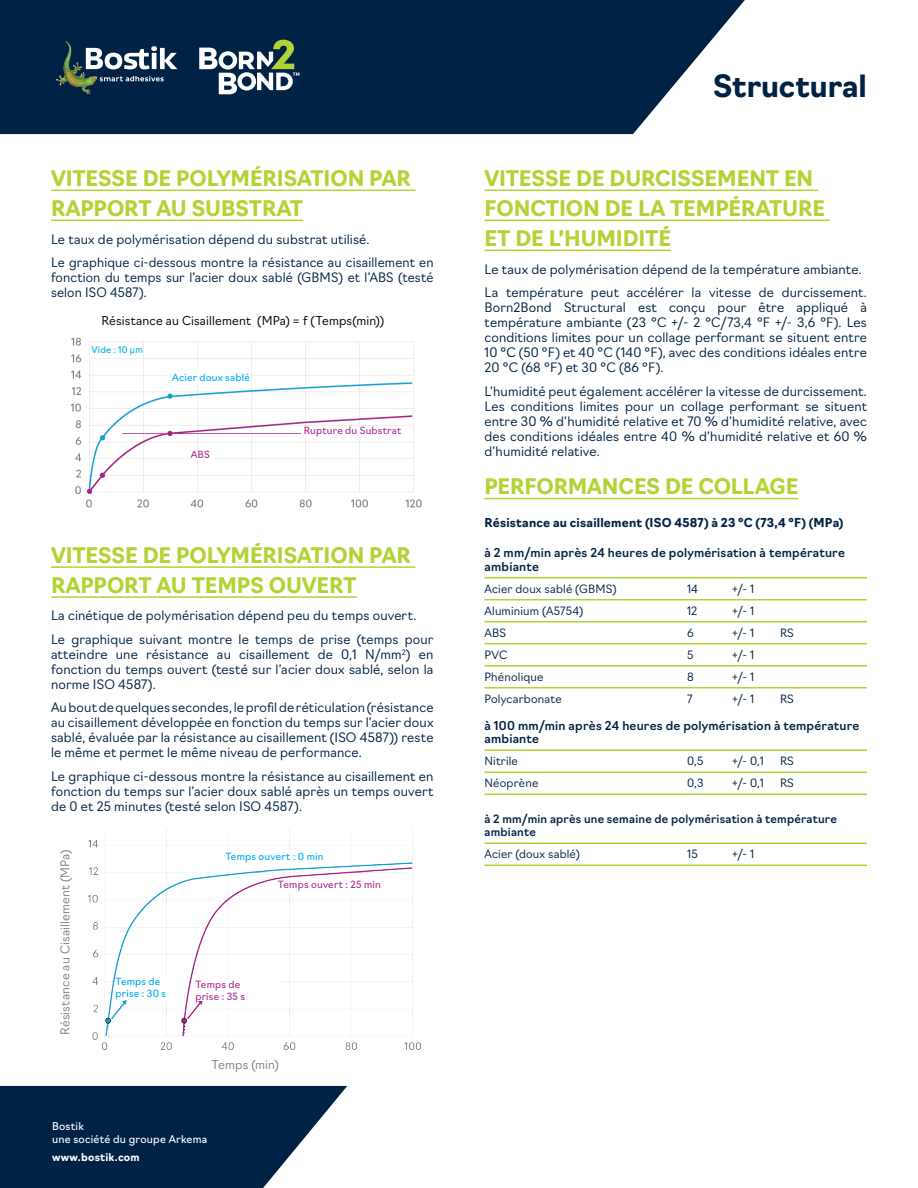
<style>
.page{position:relative;width:918px;height:1188px;background:#fff}
.page>*{position:absolute;margin:0;border:0;box-sizing:border-box;transform-origin:0 0}
.Product_name{font:700 30px "Navigo";color:#002245}
.title1{font:700 21px/30px "Navigo";letter-spacing:-.005em;color:#b3d234}
.table1_text_main{font:700 21px "Navigo";letter-spacing:-.005em;color:#b3d234}
.text_main{font:300 12.75px/15px "Navigo";letter-spacing:.015em;color:#002245;text-align:justify}
.table1_text_main-2{font:500 12px/13.5px "Navigo";letter-spacing:.015em;color:#002245}
.table1_text_main-3{font:700 12px "Navigo";letter-spacing:.02em;color:#002245}
.text_main-2{font:300 12px "Navigo";letter-spacing:.015em;color:#000}
.text_main-3{font:300 12px "Navigo";letter-spacing:.015em;color:#818285}
.table1_text_main-4{font:300 11.25px "Navigo";letter-spacing:.015em;color:#002245}
.table1_text_main-5{font:500 11.25px/13.5px "Navigo";letter-spacing:.02em;color:#002245}
.t1{font:10.5px/13.5px "Navigo";letter-spacing:.02em;color:#fff}
.t2{font:700 10.5px "Navigo";letter-spacing:.02em;color:#fff}
.text_main-4{font:9.75px/12px "Navigo";letter-spacing:.02em;color:#ac3093}
.text_main-5{font:9.75px/12px "Navigo";letter-spacing:.025em;color:#00aeef}
.text_main-6{font:9px "Navigo";letter-spacing:.025em;color:#00aeef}
.s1{font-family:"Arial"}
</style>
<div class="page">
<svg style="left:0;top:0;width:745px;height:134px;background:#153454"></svg>
<svg style="left:0;top:1086px;width:347px;height:102px;background:#1e3c5b"></svg>
<hr style="left:51px;top:190px;width:365px;height:1px;background:#b3d234">
<hr style="left:51px;top:220px;width:252px;height:1px;background:#b3d234">
<hr style="left:51px;top:566px;width:365px;height:2px;background:#b3d234">
<hr style="left:51px;top:596px;width:306px;height:2px;background:#b3d234">
<img style="left:70px;top:337px;width:352px;height:171px">
<img style="left:88px;top:829px;width:333px;height:221px">
<hr style="left:485px;top:190px;width:333px;height:1px;background:#b3d234">
<hr style="left:485px;top:220px;width:345px;height:1px;background:#b3d234">
<hr style="left:485px;top:250px;width:186px;height:1px;background:#b3d234">
<hr style="left:485px;top:498px;width:313px;height:1px;background:#b3d234">
<hr style="left:485px;top:577px;width:382px;height:1px;background:#b3d234">
<hr style="left:485px;top:599px;width:382px;height:1px;background:#b3d234">
<hr style="left:485px;top:621px;width:382px;height:1px;background:#b3d234">
<hr style="left:485px;top:643px;width:382px;height:1px;background:#b3d234">
<hr style="left:485px;top:665px;width:382px;height:1px;background:#b3d234">
<hr style="left:485px;top:687px;width:382px;height:1px;background:#b3d234">
<hr style="left:485px;top:749px;width:382px;height:2px;background:#b3d234">
<hr style="left:485px;top:772px;width:382px;height:1px;background:#b3d234">
<hr style="left:485px;top:794px;width:382px;height:1px;background:#b3d234">
<hr style="left:485px;top:843px;width:382px;height:1px;background:#b3d234">
<hr style="left:485px;top:865px;width:382px;height:1px;background:#b3d234">
<svg style="left:199px;top:40px;width:100px;height:54px"></svg>
<img style="left:58px;top:40px;width:41px;height:55px">
<img style="left:56px;top:41px;width:41px;height:52px">
<svg style="left:100px;top:76px;width:64px;height:5px"></svg>
<svg style="left:86px;top:46px;width:91px;height:23px"></svg>
<div style="left:91px;top:346px;width:52px;height:11px;background:#fff"></div>
<div style="left:172px;top:374px;width:78px;height:11px;background:#fff"></div>
<div style="left:191px;top:451px;width:23px;height:9px;background:#fff"></div>
<div style="left:304px;top:427px;width:97px;height:10px;background:#fff"></div>
<div style="left:225px;top:853px;width:99px;height:11px;background:#fff"></div>
<div style="left:278px;top:881px;width:103px;height:11px;background:#fff"></div>
<div style="left:195px;top:981px;width:85px;height:19px;background:#fff"></div>
<div style="left:115px;top:978px;width:70px;height:19px;background:#fff"></div>
<p class="title1" style="left:51px;top:161px;width:361px">VITESSE DE POLYMÉRISATION PAR<br>RAPPORT AU SUBSTRAT</p>
<p class="text_main" style="left:51px;top:230px;width:320px">Le taux de polymérisation dépend du substrat utilisé.</p>
<p class="text_main" style="left:51px;top:254px;width:384px">Le graphique ci-dessous montre la résistance au cisaillement en fonction du temps sur l’acier doux sablé (GBMS) et l’ABS (testé selon ISO 4587).</p>
<p class="text_main-2" style="left:102px;top:312px;width:284px">Résistance au Cisaillement (MPa) = f (Temps(min))</p>
<p class="text_main-6" style="left:91px;top:342px;width:53px">Vide : 10 <span class="s1">µm</span></p>
<p class="text_main-5" style="left:172px;top:371px;width:79px">Acier doux sablé</p>
<p class="text_main-4" style="left:191px;top:448px;width:21px">ABS</p>
<p class="text_main-4" style="left:304px;top:424px;width:99px">Rupture du Substrat</p>
<p class="title1" style="left:51px;top:538px;width:361px">VITESSE DE POLYMÉRISATION PAR<br>RAPPORT AU TEMPS OUVERT</p>
<p class="text_main" style="left:51px;top:607px;width:367px">La cinétique de polymérisation dépend peu du temps ouvert.</p>
<p class="text_main" style="left:51px;top:631px;width:384px">Le graphique suivant montre le temps de prise (temps pour atteindre une résistance au cisaillement de 0,1 N/mm<sup>2</sup>) en fonction du temps ouvert (testé sur l’acier doux sablé, selon la norme ISO 4587).</p>
<p class="text_main" style="left:51px;top:699px;width:384px">Au bout de quelques secondes, le profil de réticulation (résistance au cisaillement développée en fonction du temps sur l’acier doux sablé, évaluée par la résistance au cisaillement (ISO 4587)) reste le même et permet le même niveau de performance.</p>
<p class="text_main" style="left:51px;top:768px;width:384px">Le graphique ci-dessous montre la résistance au cisaillement en fonction du temps sur l’acier doux sablé après un temps ouvert de 0 et 25 minutes (testé selon ISO 4587).</p>
<p class="text_main-3" style="left:56px;top:1035px;width:187px;rotate:-90deg">Résistance au Cisaillement (MPa)</p>
<p class="text_main-5" style="left:225px;top:850px;width:100px">Temps ouvert : 0 min</p>
<p class="text_main-4" style="left:278px;top:878px;width:104px">Temps ouvert : 25 min</p>
<p class="text_main-5" style="left:115px;top:975px;width:52px">Temps de prise : 30 s</p>
<p class="text_main-4" style="left:195px;top:978px;width:51px">Temps de prise : 35 s</p>
<p class="text_main-3" style="left:212px;top:1055px;width:69px">Temps (min)</p>
<p class="t1" style="left:52px;top:1119px;width:157px">Bostik<br>une société du groupe Arkema</p>
<p class="t2" style="left:52px;top:1149px;width:89px">www.bostik.com</p>
<p class="Product_name" style="left:713px;top:63px;width:155px">Structural</p>
<p class="title1" style="left:485px;top:161px;width:342px">VITESSE DE DURCISSEMENT EN<br>FONCTION DE LA TEMPÉRATURE<br>ET DE L’HUMIDITÉ</p>
<p class="text_main" style="left:485px;top:260px;width:379px">Le taux de polymérisation dépend de la température ambiante.</p>
<p class="text_main" style="left:485px;top:284px;width:384px">La température peut accélérer la vitesse de durcissement.<br>Born2Bond Structural est conçu pour être appliqué à température ambiante (23 °C +/- 2 °C/73,4 °F +/- 3,6 °F). Les conditions limites pour un collage performant se situent entre 10 °C (50 °F) et 40 °C (140 °F), avec des conditions idéales entre 20 °C (68 °F) et 30 °C (86 °F).</p>
<p class="text_main" style="left:485px;top:382px;width:384px">L’humidité peut également accélérer la vitesse de durcissement.<br>Les conditions limites pour un collage performant se situent entre 30 % d’humidité relative et 70 % d’humidité relative, avec des conditions idéales entre 40 % d’humidité relative et 60 % d’humidité relative.</p>
<p class="table1_text_main" style="left:485px;top:470px;width:315px">PERFORMANCES DE COLLAGE</p>
<p class="table1_text_main-3" style="left:485px;top:513px;width:361px">Résistance au cisaillement (ISO 4587) à 23 °C (73,4 °F) (MPa)</p>
<p class="table1_text_main-2" style="left:485px;top:545px;width:362px">à 2 mm/min après 24 heures de polymérisation à température ambiante</p>
<p class="table1_text_main-4" style="left:485px;top:580px;width:134px">Acier doux sablé (GBMS)</p>
<p class="table1_text_main-4" style="left:687px;top:580px;width:13px">14</p>
<p class="table1_text_main-4" style="left:732px;top:580px;width:24px">+/- 1</p>
<p class="table1_text_main-4" style="left:485px;top:602px;width:100px">Aluminium (A5754)</p>
<p class="table1_text_main-4" style="left:687px;top:602px;width:12px">12</p>
<p class="table1_text_main-4" style="left:732px;top:602px;width:24px">+/- 1</p>
<p class="table1_text_main-4" style="left:485px;top:624px;width:23px">ABS</p>
<p class="table1_text_main-4" style="left:687px;top:624px;width:8px">6</p>
<p class="table1_text_main-4" style="left:732px;top:624px;width:24px">+/- 1</p>
<p class="table1_text_main-4" style="left:780px;top:624px;width:15px">RS</p>
<p class="table1_text_main-4" style="left:485px;top:646px;width:24px">PVC</p>
<p class="table1_text_main-4" style="left:687px;top:646px;width:8px">5</p>
<p class="table1_text_main-4" style="left:732px;top:646px;width:24px">+/- 1</p>
<p class="table1_text_main-4" style="left:485px;top:668px;width:61px">Phénolique</p>
<p class="table1_text_main-4" style="left:687px;top:668px;width:8px">8</p>
<p class="table1_text_main-4" style="left:732px;top:668px;width:24px">+/- 1</p>
<p class="table1_text_main-4" style="left:485px;top:690px;width:79px">Polycarbonate</p>
<p class="table1_text_main-4" style="left:687px;top:690px;width:7px">7</p>
<p class="table1_text_main-4" style="left:732px;top:690px;width:24px">+/- 1</p>
<p class="table1_text_main-4" style="left:780px;top:690px;width:15px">RS</p>
<p class="table1_text_main-2" style="left:485px;top:718px;width:376px">à 100 mm/min après 24 heures de polymérisation à température ambiante</p>
<p class="table1_text_main-4" style="left:485px;top:752px;width:35px">Nitrile</p>
<p class="table1_text_main-4" style="left:687px;top:752px;width:18px">0,5</p>
<p class="table1_text_main-4" style="left:732px;top:752px;width:33px">+/- 0,1</p>
<p class="table1_text_main-4" style="left:780px;top:752px;width:15px">RS</p>
<p class="table1_text_main-4" style="left:485px;top:774px;width:55px">Néoprène</p>
<p class="table1_text_main-4" style="left:687px;top:774px;width:18px">0,3</p>
<p class="table1_text_main-4" style="left:732px;top:774px;width:33px">+/- 0,1</p>
<p class="table1_text_main-4" style="left:780px;top:774px;width:15px">RS</p>
<p class="table1_text_main-5" style="left:485px;top:811px;width:354px">à 2 mm/min après une semaine de polymérisation à température ambiante</p>
<p class="table1_text_main-4" style="left:485px;top:845px;width:97px">Acier (doux sablé)</p>
<p class="table1_text_main-4" style="left:687px;top:845px;width:12px">15</p>
<p class="table1_text_main-4" style="left:732px;top:845px;width:24px">+/- 1</p>
</div>
